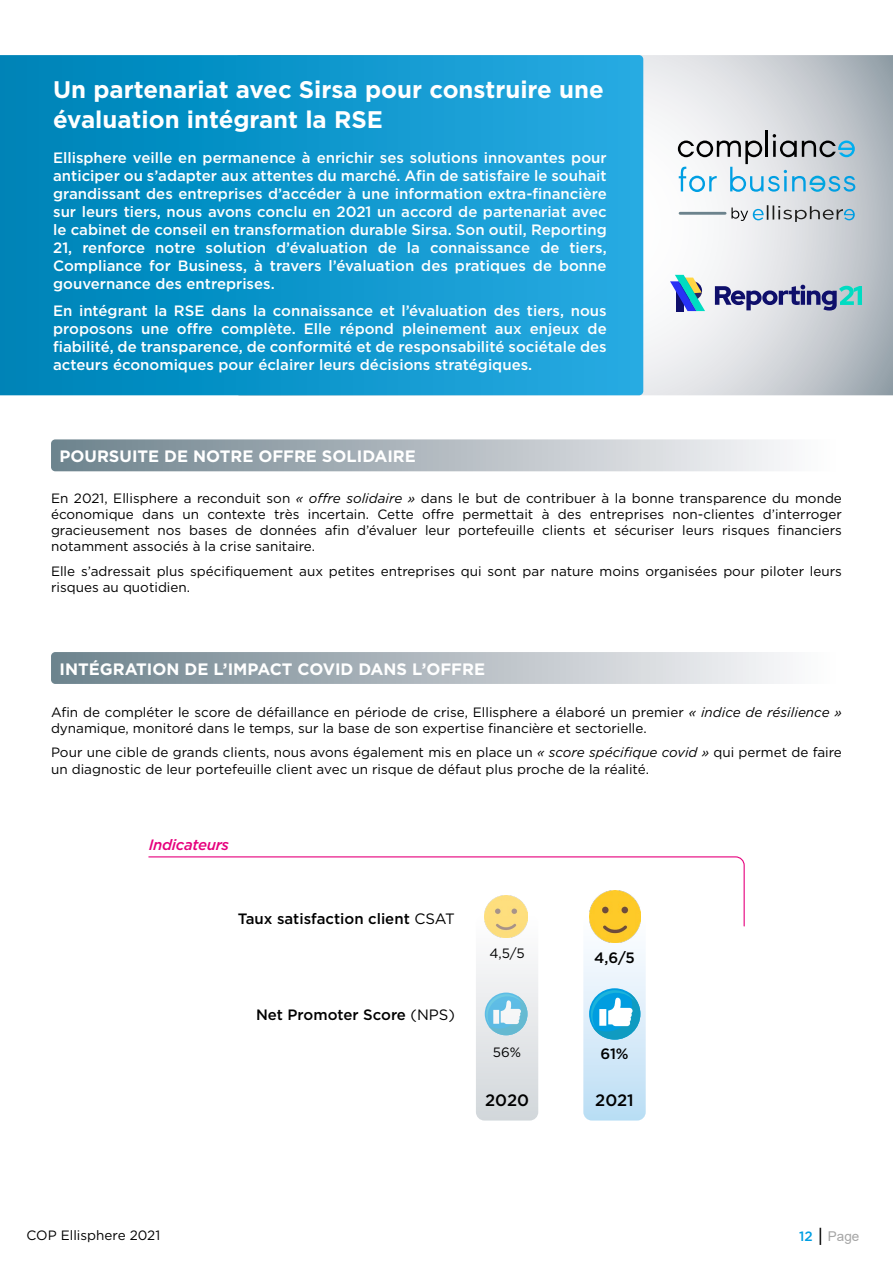
<style>
.page{position:relative;width:893px;height:1263px;background:#fff}
.page>*{position:absolute;margin:0;border:0;box-sizing:border-box;transform-origin:0 0}
.t1{font:700 24px/30px "Gotham";color:#fff}
.t2{font:700 16.5px "Gotham";color:#fff}
.t3{font:500 16.5px "Gotham";color:#000}
.t4{font:500 15px/18px "Gotham";color:#fff;text-align:justify}
.t5{font:500 15px "Gotham";color:#000}
.t6{font:italic 500 15px "Gotham";letter-spacing:-.02em;color:#e6007d}
.t7{font:13.5px/16.2px "Gotham";color:#000}
.t8{font:13.5px "Arial";color:#a6a6a6}
.s1{font-style:italic}
.s2{font-weight:400}
.s3{font-family:"Gotham";font-weight:500;color:#009fe3}
.s4{font-size:18px;color:#000}
</style>
<div class="page">
<svg style="left:643px;top:55px;width:250px;height:340px"></svg>
<div style="left:583px;top:915px;width:63px;height:205px;background:linear-gradient(to bottom,#fff,#bbddf4);border-radius:9px"></div>
<div style="left:476px;top:915px;width:62px;height:205px;background:linear-gradient(to bottom,#fefefe,#d2d7da);border-radius:9px"></div>
<svg style="left:0;top:55px;width:643px;height:340px;background:#0f96cc"></svg>
<svg style="left:51px;top:439px;width:733px;height:32px;background:#b0bac0"></svg>
<svg style="left:51px;top:652px;width:733px;height:32px;background:#afb9bf"></svg>
<svg style="left:148px;top:856px;width:597px;height:71px"></svg>
<img style="left:485px;top:895px;width:42px;height:43px">
<svg style="left:485px;top:992px;width:42px;height:43px"></svg>
<svg style="left:486px;top:994px;width:41px;height:41px"></svg>
<div style="left:493px;top:1010px;width:6px;height:14px;background:#f5f6f7"></div>
<img style="left:589px;top:891px;width:51px;height:51px">
<svg style="left:589px;top:988px;width:51px;height:51px"></svg>
<svg style="left:591px;top:990px;width:49px;height:49px"></svg>
<div style="left:599px;top:1009px;width:7px;height:17px;background:#fff"></div>
<svg style="left:670px;top:275px;width:192px;height:36px"></svg>
<hr style="left:766px;top:131px;width:2px;height:26px;background:#000">
<svg style="left:678px;top:134px;width:177px;height:58px"></svg>
<svg style="left:731px;top:205px;width:124px;height:17px;background:#b5bec4"></svg>
<hr style="left:680px;top:212px;width:45px;height:3px;background:#6c838d">
<h1 class="t1" style="left:53px;top:74px;width:552px">Un partenariat avec Sirsa pour construire une évaluation intégrant la RSE</h1>
<p class="t4" style="left:53px;top:149px;width:555px">Ellisphere veille en permanence à enrichir ses solutions innovantes pour anticiper ou s’adapter aux attentes du marché. Afin de satisfaire le souhait grandissant des entreprises d’accéder à une information extra-financière sur leurs tiers, nous avons conclu en 2021 un accord de partenariat avec le cabinet de conseil en transformation durable Sirsa. Son outil, Reporting 21, renforce notre solution d’évaluation de la connaissance de tiers, Compliance for Business, à travers l’évaluation des pratiques de bonne gouvernance des entreprises.</p>
<p class="t4" style="left:53px;top:301px;width:555px">En intégrant la RSE dans la connaissance et l’évaluation des tiers, nous proposons une offre complète. Elle répond pleinement aux enjeux de fiabilité, de transparence, de conformité et de responsabilité sociétale des acteurs économiques pour éclairer leurs décisions stratégiques.</p>
<p class="t2" style="left:60px;top:445px;width:358px">POURSUITE DE NOTRE OFFRE SOLIDAIRE</p>
<p class="t7" style="left:51px;top:489px;width:792px;text-align:justify">En 2021, Ellisphere a reconduit son <span class="s1">« offre solidaire »</span> dans le but de contribuer à la bonne transparence du monde économique dans un contexte très incertain. Cette offre permettait à des entreprises non-clientes d’interroger gracieusement nos bases de données afin d’évaluer leur portefeuille clients et sécuriser leurs risques financiers notamment associés à la crise sanitaire.</p>
<p class="t7" style="left:51px;top:563px;width:792px">Elle s’adressait plus spécifiquement aux petites entreprises qui sont par nature moins organisées pour piloter leurs risques au quotidien.</p>
<p class="t2" style="left:60px;top:658px;width:427px">INTÉGRATION DE L’IMPACT COVID DANS L’OFFRE</p>
<p class="t7" style="left:51px;top:703px;width:792px">Afin de compléter le score de défaillance en période de crise, Ellisphere a élaboré un premier <span class="s1">« indice de résilience » </span>dynamique, monitoré dans le temps, sur la base de son expertise financière et sectorielle.</p>
<p class="t7" style="left:51px;top:744px;width:792px">Pour une cible de grands clients, nous avons également mis en place un <span class="s1">« score spécifique covid »</span> qui permet de faire un diagnostic de leur portefeuille client avec un risque de défaut plus proche de la réalité.</p>
<p class="t6" style="left:149px;top:834px;width:82px">Indicateurs</p>
<p class="t5" style="left:238px;top:909px;width:219px">Taux satisfaction client <span class="s2">CSAT</span></p>
<p class="t5" style="left:256px;top:1005px;width:200px">Net Promoter Score <span class="s2">(NPS)</span></p>
<p class="t7" style="left:489px;top:945px;width:37px">4,5/5</p>
<p class="t5" style="left:594px;top:948px;width:42px">4,6/5</p>
<p class="t7" style="left:493px;top:1044px;width:30px">56%</p>
<p class="t5" style="left:600px;top:1044px;width:30px">61%</p>
<p class="t3" style="left:485px;top:1089px;width:45px">2020</p>
<p class="t3" style="left:595px;top:1089px;width:40px">2021</p>
<p class="t7" style="left:27px;top:1226px;width:135px">COP Ellisphere 2021</p>
<p class="t8" style="left:799px;top:1226px;width:62px"><span class="s3">12</span> <span class="s4">|</span> Page</p>
</div>
